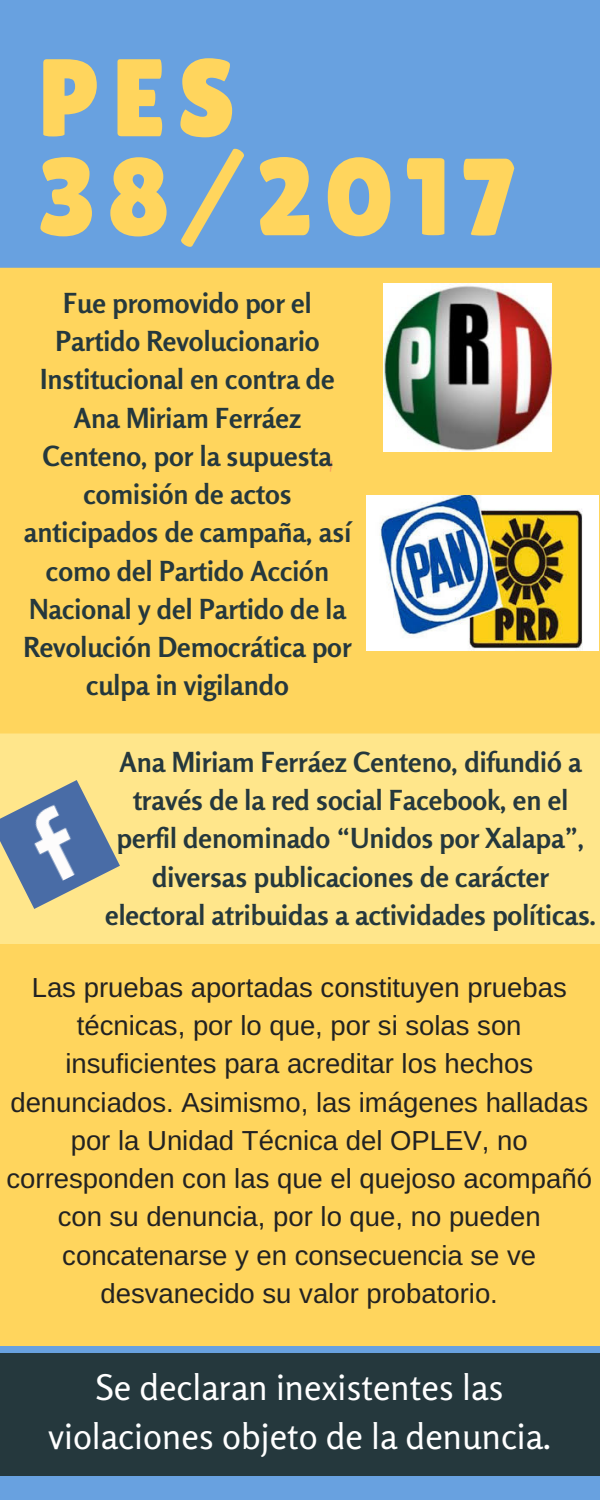
<style>
.page{position:relative;width:600px;height:1500px;background:#68a1e0}
.page>*{position:absolute;margin:0;border:0;box-sizing:border-box;transform-origin:0 0}
.t1{font:110.1px/99px "Lilita One";letter-spacing:.1em;color:#ffd55d}
.t2{font:35.4px/49.5px "Rosario";color:#fff;text-align:center}
.t3{font:700 27.5px/38.2px "Rosario";color:#25383d;text-align:center}
.t4{font:27.5px/38.2px "Arimo";color:#222;text-align:center}
</style>
<div class="page">
<div style="left:0;top:268px;width:600px;height:1078px;background:#ffd55d"></div>
<div style="left:0;top:734px;width:600px;height:210px;background:#ffe68b"></div>
<div style="left:0;top:1353px;width:600px;height:123px;background:#25383d"></div>
<svg style="left:329px;top:460px;width:4px;height:12px"></svg>
<img style="left:384px;top:284px;width:168px;height:168px">
<img style="left:367px;top:496px;width:231px;height:155px">
<img style="left:0;top:780px;width:120px;height:129px">
<h1 class="t1" style="left:38px;top:48px;width:479px">PES<br>38/2017</h1>
<p class="t3" style="left:23px;top:283px;width:330px">Fue promovido por el<br>Partido Revolucionario<br>Institucional en contra de<br>Ana Miriam Ferráez<br>Centeno, por la supuesta comisión de actos anticipados de campaña, así como del Partido Acción<br>Nacional y del Partido de la<br>Revolución Democrática por culpa in vigilando</p>
<p class="t3" style="left:105px;top:742px;width:493px">Ana Miriam Ferráez Centeno, difundió a través de la red social Facebook, en el perfil denominado “Unidos por Xalapa”, diversas publicaciones de carácter electoral atribuidas a actividades políticas.</p>
<p class="t4" style="left:7px;top:968px;width:587px">Las pruebas aportadas constituyen pruebas técnicas, por lo que, por si solas son insuficientes para acreditar los hechos denunciados. Asimismo, las imágenes halladas por la Unidad Técnica del OPLEV, no corresponden con las que el quejoso acompañó con su denuncia, por lo que, no pueden concatenarse y en consecuencia se ve desvanecido su valor probatorio.</p>
<p class="t2" style="left:48px;top:1362px;width:505px">Se declaran inexistentes las violaciones objeto de la denuncia.</p>
</div>
